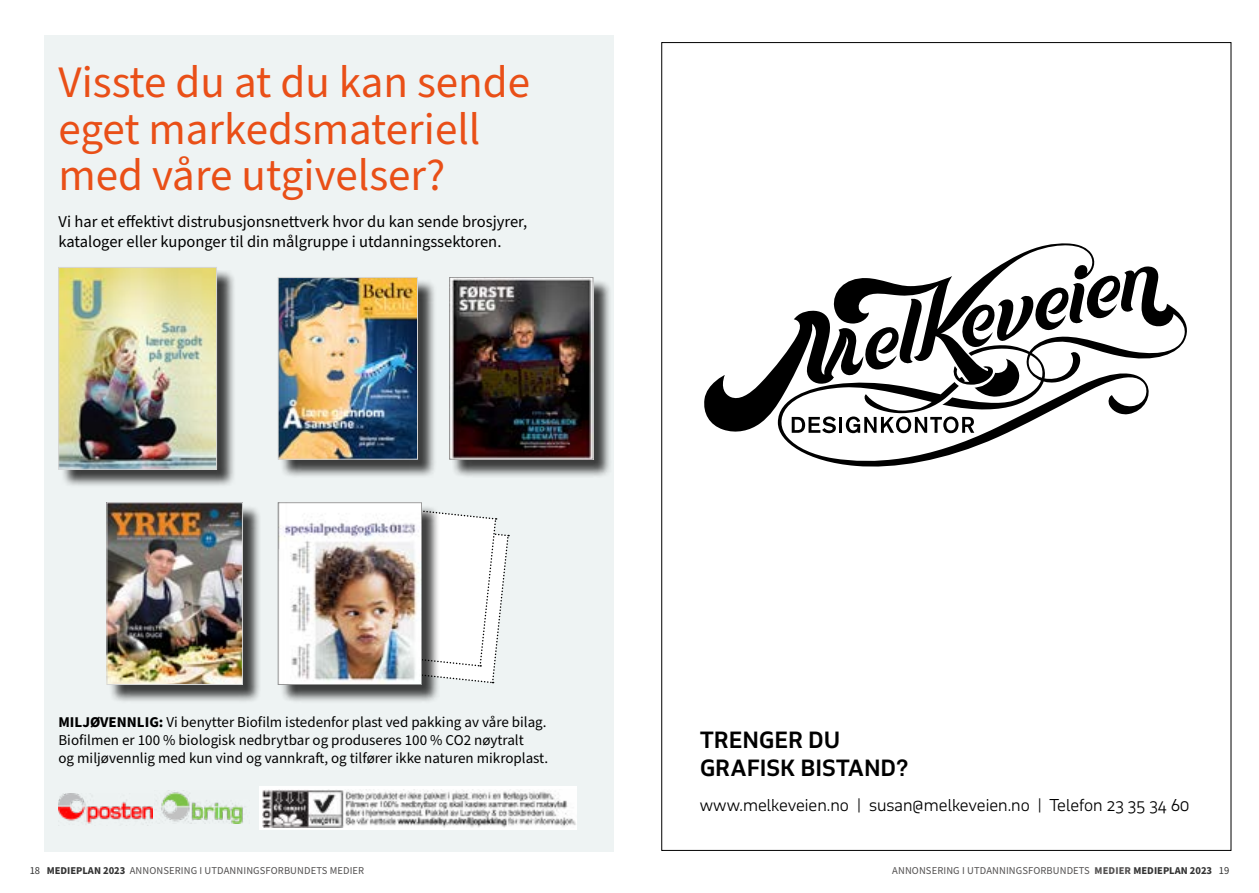
<style>
.page{position:relative;width:1259px;height:893px;background:#fff}
.page>*{position:absolute;margin:0;border:0;box-sizing:border-box;transform-origin:0 0}
.t1{font:45px/46.5px "Source Sans Pro";color:#e94f17}
.t2{font:21.75px/28.5px "November Std Bld";color:#000}
.t3{font:16.5px/19.8px "Source Sans Pro";color:#000}
.t4{font:300 15.9px "November Std";color:#000}
.t5{font:15px/18px "Source Sans Pro";color:#000}
.t6{font:10.5px "Source Sans Pro";letter-spacing:.01em;color:#525050}
.s1{font-weight:700}
.s2{color:#333}
.s3{font-weight:700;color:#333}
</style>
<div class="page">
<div style="left:44px;top:35px;width:570px;height:817px;background:#eef3f3"></div>
<svg style="left:439px;top:512px;width:70px;height:172px"></svg>
<div style="left:61px;top:270px;width:174px;height:217px;background:#000;opacity:.75"></div>
<img style="left:60px;top:269px;width:155px;height:198px">
<div style="left:58px;top:267px;width:159px;height:202px;border:1px solid #d6d6d6"></div>
<div style="left:280px;top:280px;width:156px;height:198px;background:#000;opacity:.75"></div>
<img style="left:280px;top:279px;width:136px;height:178px">
<div style="left:278px;top:277px;width:140px;height:182px;border:1px solid #d6d6d6"></div>
<div style="left:109px;top:505px;width:152px;height:198px;background:#000;opacity:.75"></div>
<img style="left:109px;top:504px;width:132px;height:179px">
<div style="left:107px;top:502px;width:136px;height:183px;border:1px solid #d6d6d6"></div>
<div style="left:452px;top:280px;width:159px;height:198px;background:#000;opacity:.75"></div>
<img style="left:451px;top:279px;width:140px;height:178px">
<div style="left:280px;top:505px;width:159px;height:198px;background:#000;opacity:.75"></div>
<img style="left:280px;top:504px;width:140px;height:179px">
<svg style="left:704px;top:243px;width:483px;height:224px"></svg>
<img style="left:58px;top:793px;width:95px;height:33px">
<img style="left:156px;top:790px;width:87px;height:33px">
<div style="left:259px;top:786px;width:318px;height:44px;background:#fff"></div>
<img style="left:262px;top:789px;width:314px;height:38px">
<h1 class="t1" style="left:58px;top:60px;width:473px">Visste du at du kan sende eget markedsmateriell med våre utgivelser?</h1>
<p class="t3" style="left:58px;top:212px;width:470px">Vi har et effektivt distrubusjonsnettverk hvor du kan sende brosjyrer, kataloger eller kuponger til din målgruppe i utdanningssektoren.</p>
<p class="t5" style="left:58px;top:714px;width:491px"><span class="s1">MILJØVENNLIG:</span> Vi benytter Biofilm istedenfor plast ved pakking av våre bilag.<br>Biofilmen er 100 % biologisk nedbrytbar og produseres 100 % CO2 nøytralt<br>og miljøvennlig med kun vind og vannkraft, og tilfører ikke naturen mikroplast.</p>
<h2 class="t2" style="left:700px;top:725px;width:210px">TRENGER DU<br>GRAFISK BISTAND?</h2>
<p class="t4" style="left:700px;top:795px;width:491px">www.melkeveien.no | susan@melkeveien.no | Telefon 23 35 34 60</p>
<p class="t6" style="left:30px;top:863px;width:336px"><span class="s2">18</span> <span class="s3">MEDIEPLAN 2023</span> ANNONSERING I UTDANNINGSFORBUNDETS MEDIER</p>
<p class="t6" style="left:892px;top:863px;width:338px">ANNONSERING I UTDANNINGSFORBUNDETS <span class="s1">MEDIER</span> <span class="s3">MEDIEPLAN 2023</span> <span class="s2">19</span></p>
</div>
